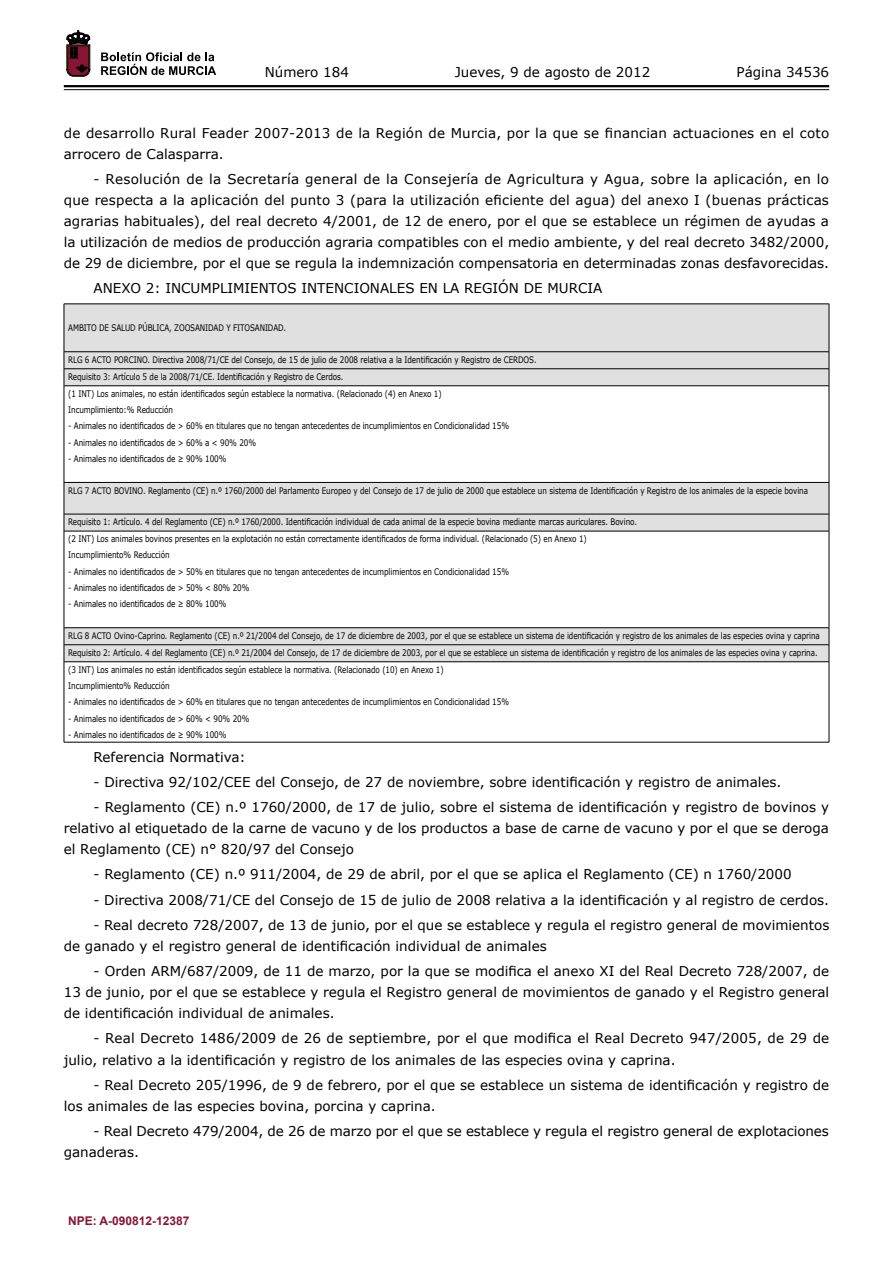
<style>
.page{position:relative;width:893px;height:1263px;background:#fff}
.page>*{position:absolute;margin:0;border:0;box-sizing:border-box;transform-origin:0 0}
.t1{font:13.5px/21px "Verdana";color:#000}
.t2{font:700 12px "Arial";color:#891536}
.t3{font:9px/16.8px "Verdana";letter-spacing:-.01em;color:#000;scale:.8 1}
</style>
<div class="page">
<hr style="left:64px;top:85px;width:765px;height:2px;background:#000">
<hr style="left:64px;top:89px;width:765px;height:1px;background:#000">
<svg style="left:101px;top:52px;width:115px;height:23px"></svg>
<svg style="left:67px;top:31px;width:23px;height:45px"></svg>
<svg style="left:65px;top:305px;width:764px;height:356px"></svg>
<hr style="left:64px;top:351px;width:765px;height:1px;background:#000">
<hr style="left:64px;top:368px;width:765px;height:1px;background:#000">
<hr style="left:64px;top:385px;width:765px;height:1px;background:#000">
<hr style="left:64px;top:482px;width:765px;height:1px;background:#000">
<hr style="left:64px;top:514px;width:765px;height:1px;background:#000">
<hr style="left:64px;top:531px;width:765px;height:1px;background:#000">
<hr style="left:64px;top:627px;width:765px;height:1px;background:#000">
<hr style="left:64px;top:644px;width:765px;height:1px;background:#000">
<hr style="left:64px;top:304px;width:765px;height:1px;background:#000">
<hr style="left:64px;top:304px;width:1px;height:48px;background:#000">
<svg style="left:64px;top:352px;width:1px;height:34px"></svg>
<hr style="left:64px;top:386px;width:1px;height:96px;background:#000">
<hr style="left:64px;top:483px;width:1px;height:31px;background:#000">
<svg style="left:64px;top:514px;width:1px;height:17px"></svg>
<hr style="left:64px;top:531px;width:1px;height:96px;background:#000">
<svg style="left:64px;top:628px;width:1px;height:33px"></svg>
<hr style="left:829px;top:304px;width:1px;height:48px;background:#000">
<svg style="left:829px;top:352px;width:1px;height:34px"></svg>
<hr style="left:829px;top:386px;width:1px;height:96px;background:#000">
<hr style="left:829px;top:483px;width:1px;height:31px;background:#000">
<svg style="left:829px;top:514px;width:1px;height:17px"></svg>
<hr style="left:829px;top:531px;width:1px;height:96px;background:#000">
<svg style="left:829px;top:628px;width:1px;height:33px"></svg>
<hr style="left:64px;top:661px;width:765px;height:1px;background:#000">
<hr style="left:64px;top:742px;width:765px;height:1px;background:#000">
<hr style="left:64px;top:662px;width:1px;height:80px;background:#000">
<hr style="left:829px;top:662px;width:1px;height:80px;background:#000">
<p class="t1" style="left:265px;top:61px;width:86px">Número 184</p>
<p class="t1" style="left:455px;top:61px;width:197px">Jueves, 9 de agosto de 2012</p>
<p class="t1" style="left:736px;top:61px;width:94px">Página 34536</p>
<p class="t1" style="left:64px;top:122px;width:767px">de desarrollo Rural Feader 2007-2013 de la Región de Murcia, por la que se financian actuaciones en el coto arrocero de Calasparra.</p>
<p class="t1" style="left:64px;top:169px;width:767px;text-align:justify;text-indent:30px">- Resolución de la Secretaría general de la Consejería de Agricultura y Agua, sobre la aplicación, en lo que respecta a la aplicación del punto 3 (para la utilización eficiente del agua) del anexo I (buenas prácticas agrarias habituales), del real decreto 4/2001, de 12 de enero, por el que se establece un régimen de ayudas a la utilización de medios de producción agraria compatibles con el medio ambiente, y del real decreto 3482/2000, de 29 de diciembre, por el que se regula la indemnización compensatoria en determinadas zonas desfavorecidas.</p>
<p class="t1" style="left:94px;top:278px;width:510px">ANEXO 2: INCUMPLIMIENTOS INTENCIONALES EN LA REGIÓN DE MURCIA</p>
<p class="t3" style="left:68px;top:319px;width:274px">AMBITO DE SALUD PÚBLICA, ZOOSANIDAD Y FITOSANIDAD.</p>
<p class="t3" style="left:68px;top:351px;width:587px">RLG 6 ACTO PORCINO. Directiva 2008/71/CE del Consejo, de 15 de julio de 2008 relativa a la Identificación y Registro de CERDOS.<br>Requisito 3: Artículo 5 de la 2008/71/CE. Identificación y Registro de Cerdos.<br>(1 INT) Los animales, no están identificados según establece la normativa. (Relacionado (4) en Anexo 1)<br>Incumplimiento:% Reducción</p>
<p class="t3" style="left:68px;top:418px;width:553px">- Animales no identificados de &gt; 60% en titulares que no tengan antecedentes de incumplimientos en Condicionalidad 15%</p>
<p class="t3" style="left:68px;top:434px;width:236px">- Animales no identificados de &gt; 60% a &lt; 90% 20%</p>
<p class="t3" style="left:68px;top:450px;width:199px">- Animales no identificados de ≥ 90% 100%</p>
<p class="t3" style="left:68px;top:482px;width:926px">RLG 7 ACTO BOVINO. Reglamento (CE) n.º 1760/2000 del Parlamento Europeo y del Consejo de 17 de julio de 2000 que establece un sistema de Identificación y Registro de los animales de la especie bovina</p>
<p class="t3" style="left:68px;top:513px;width:712px">Requisito 1: Artículo. 4 del Reglamento (CE) n.º 1760/2000. Identificación individual de cada animal de la especie bovina mediante marcas auriculares. Bovino. (2 INT) Los animales bovinos presentes en la explotación no están correctamente identificados de forma individual. (Relacionado (5) en Anexo 1)<br>Incumplimiento% Reducción</p>
<p class="t3" style="left:68px;top:563px;width:553px">- Animales no identificados de &gt; 50% en titulares que no tengan antecedentes de incumplimientos en Condicionalidad 15%</p>
<p class="t3" style="left:68px;top:579px;width:228px">- Animales no identificados de &gt; 50% &lt; 80% 20%</p>
<p class="t3" style="left:68px;top:595px;width:199px">- Animales no identificados de ≥ 80% 100%</p>
<p class="t3" style="left:68px;top:627px;width:941px">RLG 8 ACTO Ovino-Caprino. Reglamento (CE) n.º 21/2004 del Consejo, de 17 de diciembre de 2003, por el que se establece un sistema de identificación y registro de los animales de las especies ovina y caprina Requisito 2: Artículo. 4 del Reglamento (CE) n.º 21/2004 del Consejo, de 17 de diciembre de 2003, por el que se establece un sistema de identificación y registro de los animales de las especies ovina y caprina. (3 INT) Los animales no están identificados según establece la normativa. (Relacionado (10) en Anexo 1)<br>Incumplimiento% Reducción</p>
<p class="t3" style="left:68px;top:694px;width:553px">- Animales no identificados de &gt; 60% en titulares que no tengan antecedentes de incumplimientos en Condicionalidad 15%</p>
<p class="t3" style="left:68px;top:710px;width:228px">- Animales no identificados de &gt; 60% &lt; 90% 20%</p>
<p class="t3" style="left:68px;top:726px;width:199px">- Animales no identificados de ≥ 90% 100%</p>
<p class="t1" style="left:94px;top:746px;width:154px">Referencia Normativa:</p>
<p class="t1" style="left:94px;top:771px;width:689px">- Directiva 92/102/CEE del Consejo, de 27 de noviembre, sobre identificación y registro de animales.</p>
<p class="t1" style="left:64px;top:796px;width:767px;text-align:justify;text-indent:30px">- Reglamento (CE) n.º 1760/2000, de 17 de julio, sobre el sistema de identificación y registro de bovinos y relativo al etiquetado de la carne de vacuno y de los productos a base de carne de vacuno y por el que se deroga el Reglamento (CE) n° 820/97 del Consejo</p>
<p class="t1" style="left:94px;top:864px;width:700px">- Reglamento (CE) n.º 911/2004, de 29 de abril, por el que se aplica el Reglamento (CE) n 1760/2000</p>
<p class="t1" style="left:94px;top:889px;width:737px">- Directiva 2008/71/CE del Consejo de 15 de julio de 2008 relativa a la identificación y al registro de cerdos.</p>
<p class="t1" style="left:64px;top:914px;width:767px;text-indent:30px">- Real decreto 728/2007, de 13 de junio, por el que se establece y regula el registro general de movimientos de ganado y el registro general de identificación individual de animales</p>
<p class="t1" style="left:64px;top:961px;width:767px;text-align:justify;text-indent:30px">- Orden ARM/687/2009, de 11 de marzo, por la que se modifica el anexo XI del Real Decreto 728/2007, de 13 de junio, por el que se establece y regula el Registro general de movimientos de ganado y el Registro general de identificación individual de animales.</p>
<p class="t1" style="left:64px;top:1028px;width:767px;text-indent:30px">- Real Decreto 1486/2009 de 26 de septiembre, por el que modifica el Real Decreto 947/2005, de 29 de julio, relativo a la identificación y registro de los animales de las especies ovina y caprina.</p>
<p class="t1" style="left:64px;top:1074px;width:767px;text-indent:30px">- Real Decreto 205/1996, de 9 de febrero, por el que se establece un sistema de identificación y registro de los animales de las especies bovina, porcina y caprina.</p>
<p class="t1" style="left:64px;top:1120px;width:767px;text-indent:30px">- Real Decreto 479/2004, de 26 de marzo por el que se establece y regula el registro general de explotaciones ganaderas.</p>
<p class="t2" style="left:68px;top:1213px;width:123px">NPE: A-090812-12387</p>
</div>
